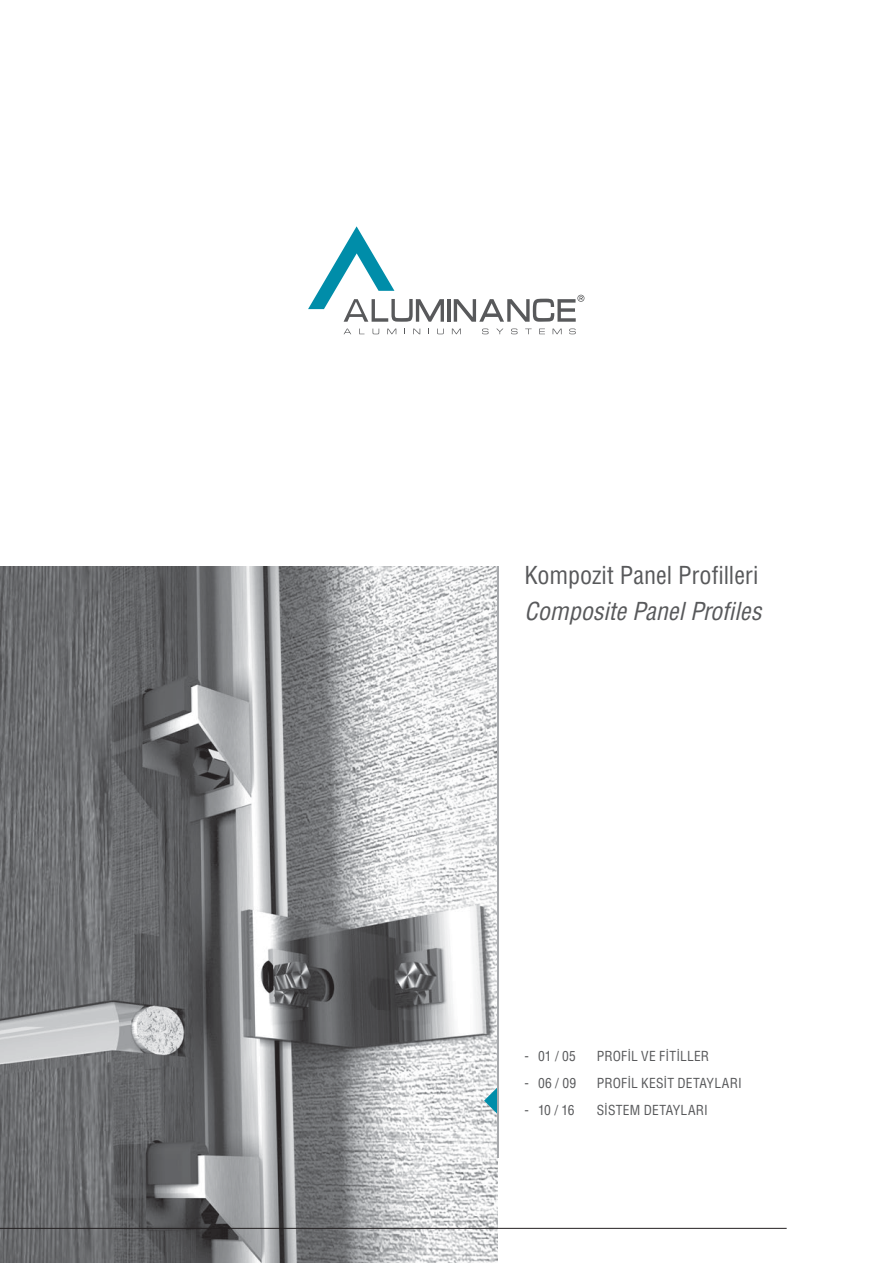
<style>
.page{position:relative;width:893px;height:1263px;background:#fff}
.page>*{position:absolute;margin:0;border:0;box-sizing:border-box;transform-origin:0 0}
.t1{font:24.15px "Helvetica Cond Normal Tr";color:#58595b}
.t2{font:24.15px "Helvetica Cond Italic Tr";color:#58595b}
.t3{font:13.5px "Helvetica Cond Normal Tr";letter-spacing:.015em;color:#58595b}
</style>
<div class="page">
<img style="left:0;top:566px;width:497px;height:697px">
<svg style="left:308px;top:226px;width:136px;height:96px"></svg>
<hr style="left:447px;top:299px;width:3px;height:23px;background:#58595b">
<svg style="left:454px;top:295px;width:130px;height:27px"></svg>
<svg style="left:344px;top:329px;width:7px;height:5px"></svg>
<svg style="left:373px;top:329px;width:6px;height:5px"></svg>
<svg style="left:387px;top:329px;width:9px;height:5px"></svg>
<svg style="left:413px;top:329px;width:7px;height:5px"></svg>
<svg style="left:437px;top:329px;width:7px;height:5px"></svg>
<svg style="left:452px;top:329px;width:9px;height:5px"></svg>
<svg style="left:482px;top:328px;width:7px;height:6px"></svg>
<svg style="left:496px;top:329px;width:7px;height:5px"></svg>
<svg style="left:511px;top:328px;width:7px;height:6px"></svg>
<svg style="left:539px;top:329px;width:6px;height:5px"></svg>
<svg style="left:553px;top:329px;width:9px;height:5px"></svg>
<svg style="left:569px;top:328px;width:7px;height:6px"></svg>
<svg style="left:484px;top:1087px;width:13px;height:27px"></svg>
<hr style="left:497px;top:566px;width:2px;height:592px;background:#a7a9ac">
<hr style="left:0;top:1228px;width:787px;height:1px;background:#231f20">
<h1 class="t1" style="left:524px;top:560px;width:235px">Kompozit Panel Profilleri</h1>
<h1 class="t2" style="left:524px;top:596px;width:238px">Composite Panel Profiles</h1>
<p class="t3" style="left:524px;top:1047px;width:53px">- 01 / 05</p>
<p class="t3" style="left:597px;top:1047px;width:114px">PROFİL VE FİTİLLER</p>
<p class="t3" style="left:524px;top:1074px;width:53px">- 06 / 09</p>
<p class="t3" style="left:597px;top:1074px;width:146px">PROFİL KESİT DETAYLARI</p>
<p class="t3" style="left:524px;top:1101px;width:52px">- 10 / 16</p>
<p class="t3" style="left:597px;top:1101px;width:113px">SİSTEM DETAYLARI</p>
</div>
